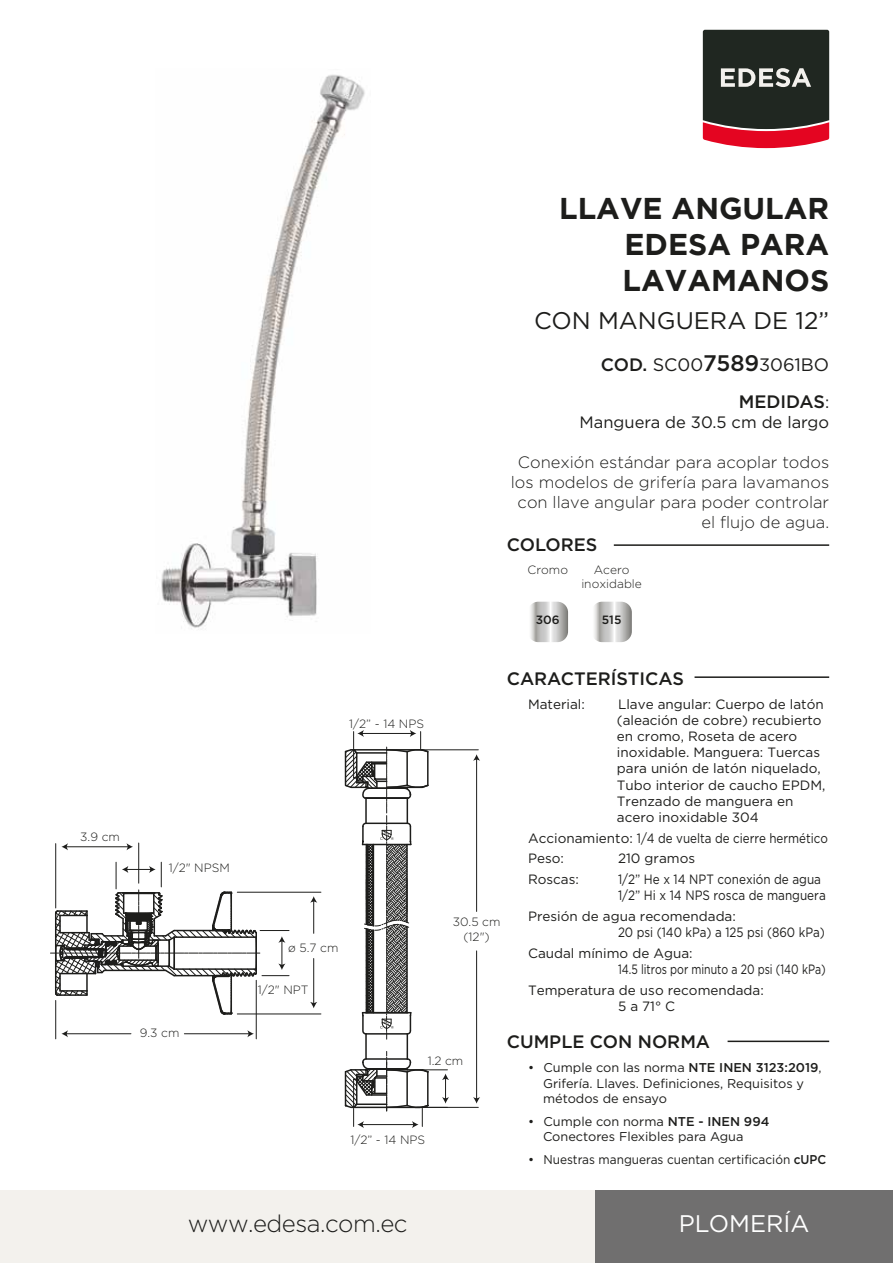
<style>
.page{position:relative;width:893px;height:1263px;background:#fff}
.page>*{position:absolute;margin:0;border:0;box-sizing:border-box;transform-origin:0 0}
.t1{font:700 30px/36px "Gotham";color:#1d1d1b;text-align:justify}
.t2{font:24px "Gotham";color:#1d1d1b}
.t3{font:300 24px "Gotham";letter-spacing:-.02em;color:#1d1d1b}
.t4{font:24px "Gotham";color:#fff}
.t5{font:500 18px/36.6px "Gotham";color:#1d1d1b;text-align:right}
.t6{font:300 16.5px/19.8px "Gotham";color:#1d1d1b;text-align:right}
.t7{font:16.5px "Gotham";color:#1d1d1b}
.t8{font:13.5px/16.2px "Gotham";color:#1d1d1b}
.t9{font:13.5px/16.2px "Gotham";color:#1d1d1b;scale:.87 1}
.t10{font:12.75px/15.3px "Gotham";color:#1d1d1b}
.t11{font:300 12px/14.4px "Gotham";color:#1d1d1b;text-align:center}
.t12{font:500 12px "Gotham";color:#1d1d1b}
.s1{font-weight:400}
.s2{font-size:22.5px}
.s3{font-weight:400;font-size:16.5px}
.s4{font-weight:500}
</style>
<div class="page">
<div style="left:0;top:1191px;width:893px;height:72px;background:#f3f1ed"></div>
<div style="left:595px;top:1191px;width:298px;height:72px;background:#706f6f"></div>
<hr style="left:728px;top:1040px;width:101px;height:2px;background:#1d1d1b">
<hr style="left:694px;top:676px;width:135px;height:2px;background:#1d1d1b">
<hr style="left:614px;top:544px;width:215px;height:2px;background:#1d1d1b">
<svg style="left:703px;top:30px;width:126px;height:118px;background:#523736"></svg>
<img style="left:161px;top:74px;width:204px;height:555px">
<svg style="left:594px;top:602px;width:38px;height:40px;background:#c8c8c6"></svg>
<svg style="left:530px;top:602px;width:38px;height:40px;background:#c8c8c6"></svg>
<hr style="left:66px;top:1033px;width:65px;height:1px;background:#1d1d1b">
<svg style="left:61px;top:1030px;width:7px;height:7px"></svg>
<hr style="left:184px;top:1033px;width:65px;height:1px;background:#1d1d1b">
<svg style="left:247px;top:1030px;width:7px;height:7px"></svg>
<hr style="left:55px;top:1000px;width:1px;height:39px;background:#1d1d1b">
<hr style="left:256px;top:980px;width:1px;height:59px;background:#1d1d1b">
<svg style="left:50px;top:862px;width:239px;height:153px"></svg>
<hr style="left:313px;top:958px;width:1px;height:46px;background:#1d1d1b">
<svg style="left:310px;top:1002px;width:7px;height:6px"></svg>
<hr style="left:237px;top:1013px;width:84px;height:1px;background:#1d1d1b">
<hr style="left:237px;top:892px;width:84px;height:1px;background:#1d1d1b">
<hr style="left:66px;top:846px;width:62px;height:1px;background:#1d1d1b">
<svg style="left:61px;top:843px;width:7px;height:7px"></svg>
<svg style="left:127px;top:843px;width:6px;height:7px"></svg>
<hr style="left:138px;top:843px;width:1px;height:40px;background:#1d1d1b">
<hr style="left:55px;top:844px;width:1px;height:64px;background:#1d1d1b">
<hr style="left:313px;top:901px;width:1px;height:32px;background:#1d1d1b">
<svg style="left:310px;top:896px;width:7px;height:7px"></svg>
<hr style="left:476px;top:951px;width:1px;height:148px;background:#1d1d1b">
<svg style="left:473px;top:1097px;width:7px;height:6px"></svg>
<hr style="left:476px;top:759px;width:1px;height:152px;background:#1d1d1b">
<svg style="left:473px;top:754px;width:7px;height:7px"></svg>
<hr style="left:417px;top:1107px;width:61px;height:1px;background:#1d1d1b">
<hr style="left:423px;top:749px;width:55px;height:1px;background:#1d1d1b">
<svg style="left:344px;top:730px;width:105px;height:398px"></svg>
<p class="t11" style="left:80px;top:829px;width:41px">3.9 cm</p>
<p class="t11" style="left:169px;top:860px;width:63px">1/2" NPSM</p>
<p class="t11" style="left:140px;top:1025px;width:41px">9.3 cm</p>
<h1 class="t1" style="left:623px;top:190px;width:208px;text-indent:-63px">LLAVE ANGULAR EDESA PARA LAVAMANOS</h1>
<h2 class="t2" style="left:534px;top:305px;width:296px">CON MANGUERA DE 12”</h2>
<h3 class="t5" style="left:601px;top:346px;width:230px">COD. <span class="s1">SC00</span><span class="s2">7589</span><span class="s1">3061BO<br></span>MEDIDAS<span class="s3">:</span></h3>
<p class="t7" style="left:580px;top:411px;width:251px">Manguera de 30.5 cm de largo</p>
<p class="t6" style="left:511px;top:452px;width:320px">Conexión estándar para acoplar todos los modelos de grifería para lavamanos con llave angular para poder controlar el flujo de agua.</p>
<h3 class="t5" style="left:507px;top:526px;width:92px">COLORES</h3>
<p class="t11" style="left:528px;top:562px;width:42px">Cromo</p>
<p class="t12" style="left:536px;top:612px;width:25px">306</p>
<p class="t11" style="left:581px;top:562px;width:62px">Acero inoxidable</p>
<p class="t12" style="left:602px;top:612px;width:21px">515</p>
<p class="t11" style="left:288px;top:940px;width:52px">ø 5.7 cm</p>
<p class="t11" style="left:258px;top:982px;width:52px">1/2" NPT</p>
<p class="t11" style="left:349px;top:716px;width:76px">1/2” - 14 NPS</p>
<p class="t11" style="left:453px;top:914px;width:49px">30.5 cm (12")</p>
<h3 class="t5" style="left:507px;top:660px;width:179px">CARACTERÍSTICAS</h3>
<p class="t8" style="left:528px;top:695px;width:58px">Material:</p>
<p class="t8" style="left:617px;top:695px;width:210px">Llave angular: Cuerpo de latón (aleación de cobre) recubierto en cromo, Roseta de acero inoxidable. Manguera: Tuercas para unión de latón niquelado,<br>Tubo interior de caucho EPDM,<br>Trenzado de manguera en acero inoxidable 304</p>
<p class="t8" style="left:528px;top:827px;width:301px;line-height:20.7px">Accionamiento: 1/4 de vuelta de cierre hermético<br>Peso:</p>
<p class="t8" style="left:618px;top:850px;width:79px">210 gramos</p>
<p class="t8" style="left:528px;top:871px;width:52px">Roscas:</p>
<p class="t9" style="left:618px;top:871px;width:240px">1/2” He x 14 NPT conexión de agua<br>1/2” Hi x 14 NPS rosca de manguera</p>
<p class="t8" style="left:618px;top:908px;width:208px;text-indent:-90px">Presión de agua recomendada:<br>20 psi (140 kPa) a 125 psi (860 kPa)</p>
<p class="t8" style="left:618px;top:945px;width:209px;text-indent:-90px">Caudal mínimo de Agua:<br>14.5 litros por minuto a 20 psi (140 kPa)</p>
<p class="t8" style="left:528px;top:982px;width:237px;text-align:center">Temperatura de uso recomendada:<br>5 a 71° C</p>
<p class="t11" style="left:428px;top:1053px;width:37px">1.2 cm</p>
<p class="t11" style="left:350px;top:1132px;width:76px">1/2” - 14 NPS</p>
<h3 class="t5" style="left:507px;top:1023px;width:205px">CUMPLE CON NORMA</h3>
<p class="t10" style="left:543px;top:1060px;width:280px;text-indent:-15px">• Cumple con las norma <span class="s4">NTE INEN 3123:2019</span>,<br>Grifería. Llaves. Definiciones, Requisitos y métodos de ensayo</p>
<p class="t10" style="left:543px;top:1113px;width:228px;text-indent:-15px">• Cumple con norma <span class="s4">NTE - INEN 994<br></span>Conectores Flexibles para Agua</p>
<p class="t10" style="left:528px;top:1151px;width:300px">• Nuestras mangueras cuentan certificación <span class="s4">cUPC</span></p>
<h2 class="t3" style="left:188px;top:1208px;width:221px">www.edesa.com.ec</h2>
<h2 class="t4" style="left:679px;top:1208px;width:132px">PLOMERÍA</h2>
</div>
